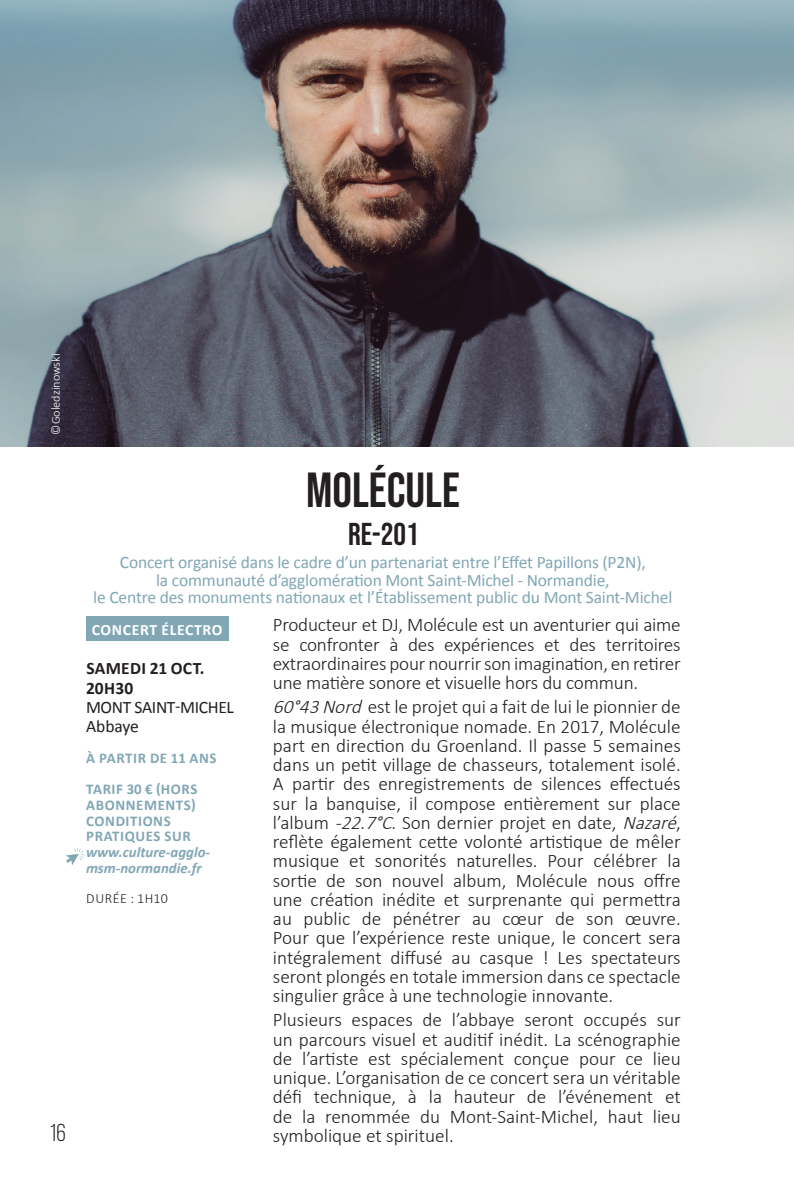
<style>
.page{position:relative;width:794px;height:1191px;background:#fff}
.page>*{position:absolute;margin:0;border:0;box-sizing:border-box;transform-origin:0 0}
.t1{font:49px "Bebas Neue";color:#231f20}
.t2{font:31.5px "Bebas Neue";color:#231f20}
.t3{font:24.5px "Bebas Neue";color:#231f20}
.t4{font:300 19.25px/19.2px "Calibri";color:#231f20;text-align:justify}
.t5{font:17.5px/17.5px "Calibri";letter-spacing:-.01em;color:#81a7b5;text-align:center}
.t6{font:17.5px/19.2px "Calibri";letter-spacing:-.02em;color:#231f20}
.t7{font:700 17.5px/19.2px "Calibri";letter-spacing:.02em;color:#231f20}
.t8{font:700 15.75px "Calibri";letter-spacing:.04em;color:#fff}
.t9{font:700 14.88px/15.8px "Calibri";letter-spacing:.04em;color:#81a7b5}
.t10{font:italic 700 14.88px/15.8px "Calibri";color:#81a7b5}
.t11{font:300 14px "Calibri";letter-spacing:.04em;color:#231f20}
.t12{font:300 12.25px "Calibri";color:#fff}
.s1{font-style:italic}
</style>
<div class="page">
<img style="left:0;top:0;width:794px;height:446px">
<div style="left:86px;top:616px;width:142px;height:25px;background:#81a7b5"></div>
<svg style="left:66px;top:848px;width:18px;height:17px"></svg>
<p class="t12" style="left:48px;top:435px;width:82px;rotate:-90deg">©Goledzinowski</p>
<p class="t3" style="left:50px;top:1119px;width:18px">16</p>
<h1 class="t1" style="left:306px;top:462px;width:155px">MOLÉCULE</h1>
<h2 class="t2" style="left:348px;top:516px;width:72px">RE-201</h2>
<p class="t5" style="left:93px;top:553px;width:580px">Concert organisé dans le cadre d’un partenariat entre l’Effet Papillons (P2N),<br>la communauté d’agglomération Mont Saint-Michel - Normandie,<br>le Centre des monuments nationaux et l’Établissement public du Mont Saint-Michel</p>
<p class="t8" style="left:92px;top:618px;width:132px">CONCERT ÉLECTRO</p>
<p class="t7" style="left:86px;top:658px;width:120px">SAMEDI 21 OCT.<br>20H30</p>
<p class="t6" style="left:86px;top:696px;width:149px">MONT SAINT-MICHEL<br>Abbaye</p>
<p class="t9" style="left:86px;top:749px;width:132px">À PARTIR DE 11 ANS</p>
<p class="t9" style="left:86px;top:780px;width:113px">TARIF 30 € (HORS<br>ABONNEMENTS)<br>CONDITIONS<br>PRATIQUES SUR</p>
<p class="t10" style="left:86px;top:843px;width:126px">www.culture-agglo&shy;msm-normandie.fr</p>
<p class="t11" style="left:86px;top:890px;width:83px">DURÉE : 1H10</p>
<p class="t4" style="left:273px;top:615px;width:409px">Producteur et DJ, Molécule est un aventurier qui aime se confronter à des expériences et des territoires extraordinaires pour nourrir son imagination, en retirer une matière sonore et visuelle hors du commun.</p>
<p class="t4" style="left:273px;top:697px;width:410px"><span class="s1">60°43Nord</span> est le projet qui a fait de lui le pionnier de la musique électronique nomade. En 2017, Molécule part en direction du Groenland. Il passe 5 semaines dans un petit village de chasseurs, totalement isolé.<br>A partir des enregistrements de silences effectués sur la banquise, il compose entièrement sur place l’album <span class="s1">-22.7°C</span>. Son dernier projet en date, <span class="s1">Nazaré</span>, reflète également cette volonté artistique de mêler musique et sonorités naturelles. Pour célébrer la sortie de son nouvel album, Molécule nous offre une création inédite et surprenante qui permettra au public de pénétrer au cœur de son œuvre.<br>Pour que l’expérience reste unique, le concert sera intégralement diffusé au casque ! Les spectateurs seront plongés en totale immersion dans ce spectacle singulier grâce à une technologie innovante.</p>
<p class="t4" style="left:273px;top:1010px;width:409px">Plusieurs espaces de l’abbaye seront occupés sur un parcours visuel et auditif inédit. La scénographie de l’artiste est spécialement conçue pour ce lieu unique. L’organisation de ce concert sera un véritable défi technique, à la hauteur de l’événement et de la renommée du Mont-Saint-Michel, haut lieu symbolique et spirituel.</p>
</div>
